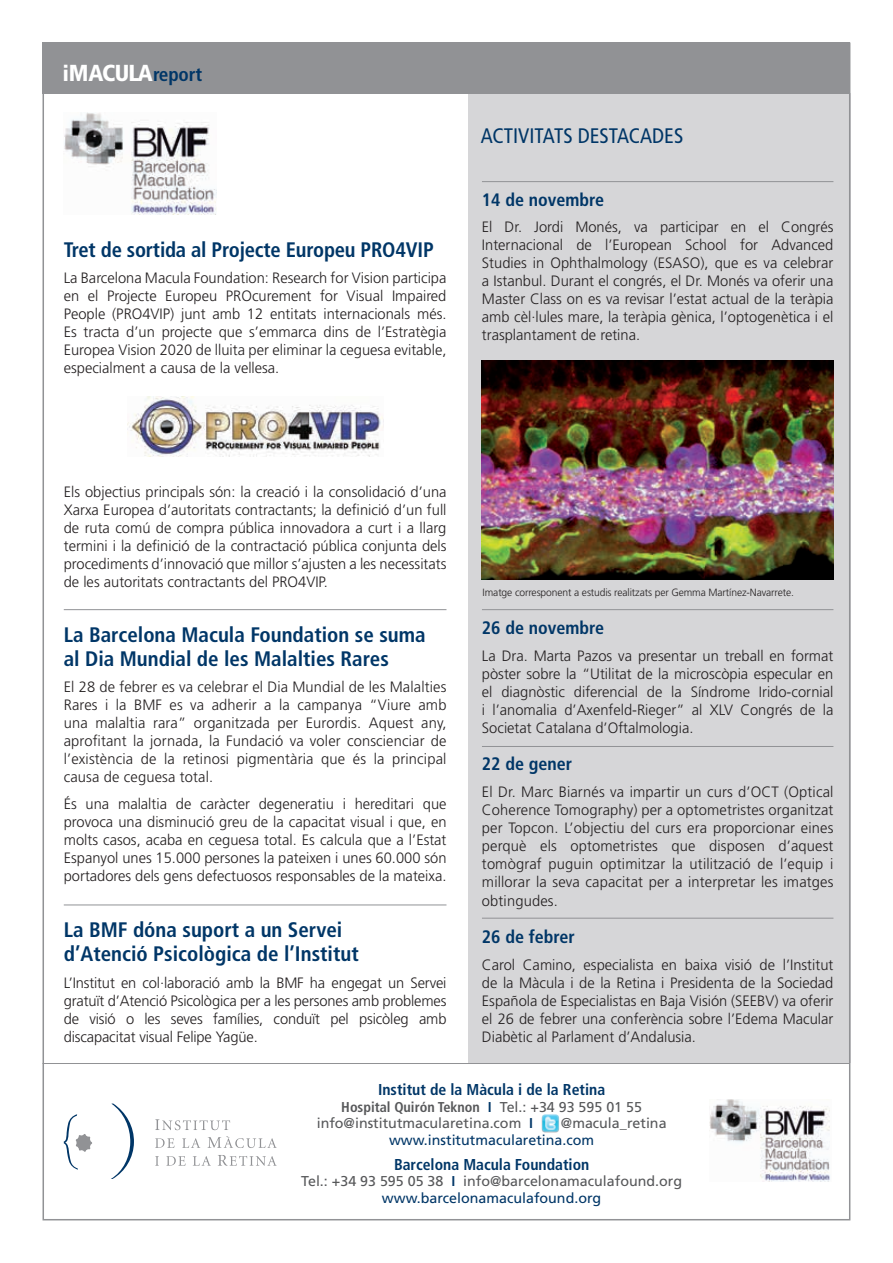
<style>
.page{position:relative;width:893px;height:1263px;background:#fff}
.page>*{position:absolute;margin:0;border:0;box-sizing:border-box;transform-origin:0 0}
.t1{font:900 condensed 23.1px "Frutiger";letter-spacing:-.04em;color:#fff}
.t2{font:700 condensed 21px/24px "Frutiger";color:#003667}
.t3{font:condensed 21px "Frutiger";color:#003667}
.t4{font:700 condensed 18px "Frutiger";color:#003667}
.t5{font:700 condensed 15.75px "Frutiger";color:#003667}
.t6{font:300 15px/18px "Frutiger";color:#231f20;text-align:justify}
.t7{font:14.25px/16.5px "Frutiger";color:#57585a;text-align:center}
.t8{font:14.25px "Frutiger";color:#003667}
.t9{font:300 10.5px "Frutiger";letter-spacing:-.01em;color:#231f20}
.s1{font-size:21.75px}
.s2{font-weight:700;font-size:19.35px;color:#003667}
.s3{font-weight:700;font-stretch:condensed}
.s4{font-weight:700;font-stretch:condensed;color:#003667}
.s5{color:#003667}
</style>
<div class="page">
<div style="left:468px;top:94px;width:382px;height:969px;background:#d6d6d8"></div>
<img style="left:710px;top:1099px;width:120px;height:82px">
<div style="left:43px;top:43px;width:807px;height:51px;background:#919295"></div>
<svg style="left:111px;top:1103px;width:23px;height:76px"></svg>
<svg style="left:64px;top:1114px;width:28px;height:56px"></svg>
<svg style="left:155px;top:1156px;width:4px;height:10px"></svg>
<svg style="left:166px;top:1156px;width:20px;height:10px"></svg>
<svg style="left:193px;top:1156px;width:18px;height:10px"></svg>
<svg style="left:218px;top:1155px;width:59px;height:11px"></svg>
<svg style="left:155px;top:1138px;width:20px;height:10px"></svg>
<svg style="left:182px;top:1138px;width:18px;height:10px"></svg>
<svg style="left:207px;top:1136px;width:70px;height:12px"></svg>
<svg style="left:155px;top:1119px;width:75px;height:11px"></svg>
<img style="left:541px;top:1114px;width:18px;height:18px">
<hr style="left:64px;top:609px;width:382px;height:1px;background:#919295">
<hr style="left:482px;top:181px;width:351px;height:1px;background:#919295">
<hr style="left:482px;top:609px;width:351px;height:1px;background:#919295">
<hr style="left:482px;top:746px;width:351px;height:1px;background:#919295">
<hr style="left:482px;top:918px;width:351px;height:1px;background:#919295">
<hr style="left:43px;top:1063px;width:806px;height:1px;background:#919295">
<img style="left:64px;top:113px;width:152px;height:102px">
<img style="left:127px;top:396px;width:256px;height:61px">
<hr style="left:64px;top:904px;width:382px;height:1px;background:#919295">
<img style="left:482px;top:361px;width:351px;height:218px">
<h1 class="t1" style="left:63px;top:59px;width:141px"><span class="s1">i</span>MACULA<span class="s2">report</span></h1>
<h2 class="t2" style="left:64px;top:238px;width:371px">Tret de sortida al Projecte Europeu PRO4VIP</h2>
<p class="t6" style="left:64px;top:269px;width:384px">La Barcelona Macula Foundation: Research for Vision participa en el Projecte Europeu PROcurement for Visual Impaired People (PRO4VIP) junt amb 12 entitats internacionals més.<br>Es tracta d’un projecte que s’emmarca dins de l’Estratègia Europea Vision 2020 de lluita per eliminar la ceguesa evitable, especialment a causa de la vellesa.</p>
<h2 class="t3" style="left:481px;top:124px;width:204px">ACTIVITATS DESTACADES</h2>
<p class="t4" style="left:482px;top:189px;width:124px">14 de novembre</p>
<p class="t6" style="left:482px;top:218px;width:353px">El Dr. Jordi Monés, va participar en el Congrés Internacional de l’European School for Advanced Studies in Ophthalmology (ESASO), que es va celebrar a Istanbul. Durant el congrés, el Dr. Monés va oferir una Master Class on es va revisar l’estat actual de la teràpia amb cèl·lules mare, la teràpia gènica, l’optogenètica i el trasplantament de retina.</p>
<p class="t6" style="left:64px;top:483px;width:384px">Els objectius principals són: la creació i la consolidació d’una Xarxa Europea d’autoritats contractants; la definició d’un full de ruta comú de compra pública innovadora a curt i a llarg termini i la definició de la contractació pública conjunta dels procediments d’innovació que millor s’ajusten a les necessitats de les autoritats contractants del PRO4VIP.</p>
<h2 class="t2" style="left:64px;top:622px;width:363px">La Barcelona Macula Foundation se suma al Dia Mundial de les Malalties Rares</h2>
<p class="t6" style="left:64px;top:678px;width:384px">El 28 de febrer es va celebrar el Dia Mundial de les Malalties Rares i la BMF es va adherir a la campanya “Viure amb una malaltia rara” organitzada per Eurordis. Aquest any, aprofitant la jornada, la Fundació va voler conscienciar de l’existència de la retinosi pigmentària que és la principal causa de ceguesa total.</p>
<p class="t6" style="left:64px;top:795px;width:384px">És una malaltia de caràcter degeneratiu i hereditari que provoca una disminució greu de la capacitat visual i que, en molts casos, acaba en ceguesa total. Es calcula que a l’Estat Espanyol unes 15.000 persones la pateixen i unes 60.000 són portadores dels gens defectuosos responsables de la mateixa.</p>
<h2 class="t2" style="left:64px;top:918px;width:296px">La BMF dóna suport a un Servei d’Atenció Psicològica de l’Institut</h2>
<p class="t6" style="left:64px;top:973px;width:384px">L’Institut en col·laboració amb la BMF ha engegat un Servei gratuït d’Atenció Psicològica per a les persones amb problemes de visió o les seves famílies, conduït pel psicòleg amb discapacitat visual Felipe Yagüe.</p>
<p class="t9" style="left:483px;top:586px;width:313px">Imatge corresponent a estudis realitzats per Gemma Martínez-Navarrete.</p>
<p class="t4" style="left:482px;top:617px;width:124px">26 de novembre</p>
<p class="t6" style="left:482px;top:647px;width:353px">La Dra. Marta Pazos va presentar un treball en format pòster sobre la “Utilitat de la microscòpia especular en el diagnòstic diferencial de la Síndrome Irido-cornial i l’anomalia d’Axenfeld-Rieger” al XLV Congrés de la Societat Catalana d’Oftalmologia.</p>
<p class="t4" style="left:482px;top:753px;width:92px">22 de gener</p>
<p class="t6" style="left:482px;top:783px;width:353px">El Dr. Marc Biarnés va impartir un curs d’OCT (Optical Coherence Tomography) per a optometristes organitzat per Topcon. L’objectiu del curs era proporcionar eines perquè els optometristes que disposen d’aquest tomògraf puguin optimitzar la utilització de l’equip i millorar la seva capacitat per a interpretar les imatges obtingudes.</p>
<p class="t4" style="left:482px;top:926px;width:94px">26 de febrer</p>
<p class="t6" style="left:482px;top:955px;width:353px">Carol Camino, especialista en baixa visió de l’Institut de la Màcula i de la Retina i Presidenta de la Sociedad Española de Especialistas en Baja Visión (SEEBV) va oferir el 26 de febrer una conferència sobre l’Edema Macular Diabètic al Parlament d’Andalusia.</p>
<p class="t5" style="left:378px;top:1080px;width:229px">Institut de la Màcula i de la Retina</p>
<p class="t7" style="left:317px;top:1098px;width:327px;text-align:left;text-indent:25px"><span class="s3">Hospital Quirón Teknon</span> <span class="s4">I</span> Tel.: +34 93 595 01 55 info@institutmacularetina.com <span class="s4">I</span></p>
<p class="t7" style="left:561px;top:1115px;width:107px">@macula_retina</p>
<p class="t8" style="left:389px;top:1131px;width:207px">www.institutmacularetina.com</p>
<p class="t5" style="left:394px;top:1155px;width:197px">Barcelona Macula Foundation</p>
<p class="t7" style="left:301px;top:1173px;width:382px">Tel.: +34 93 595 05 38 <span class="s4">I</span> info@barcelonamaculafound.org <span class="s5">www.barcelonamaculafound.org</span></p>
</div>
